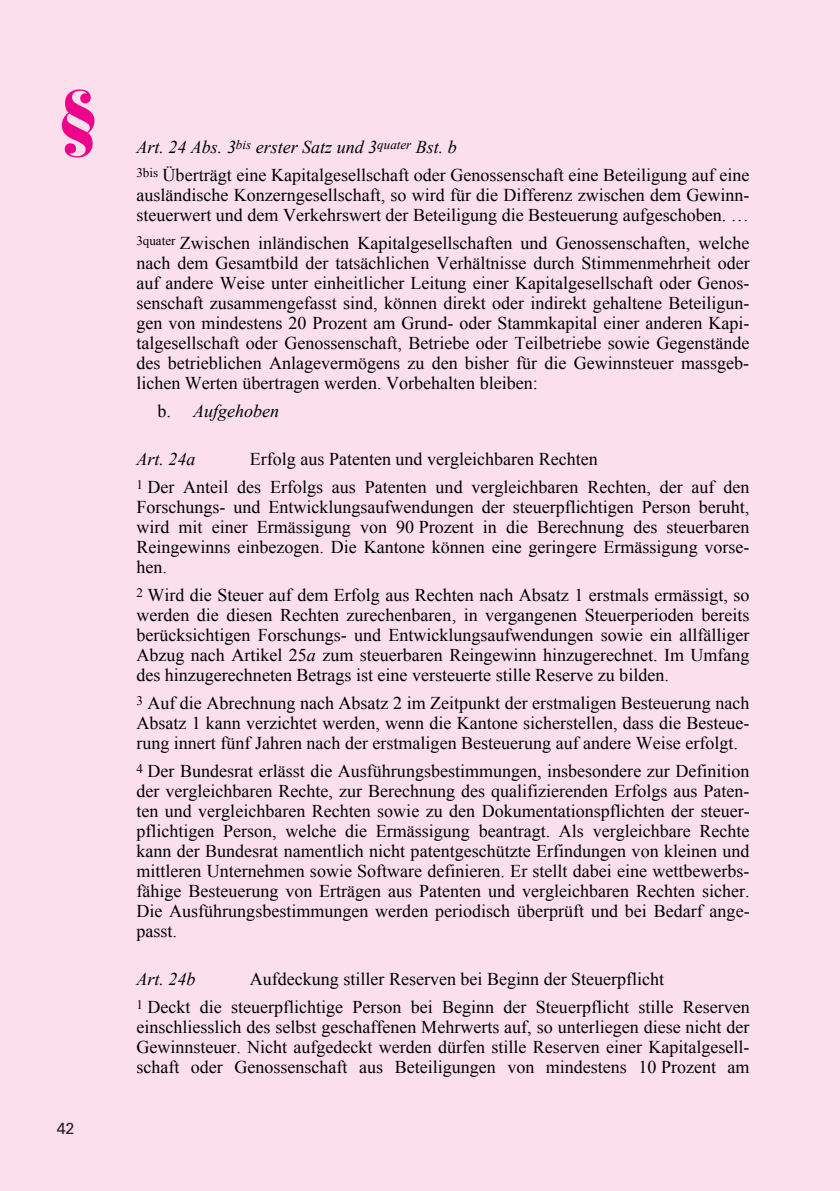
<style>
.page{position:relative;width:840px;height:1191px;background:#fff}
.page>*{position:absolute;margin:0;border:0;box-sizing:border-box;transform-origin:0 0}
.t1{font:900 70px "Bauer Bodoni";color:#ed028c}
.t2{font:18px/20px "Times New Roman";color:#000;text-align:justify}
.t3{font:italic 18px "Times New Roman";color:#000}
.t4{font:16px "Univers";color:#231f20}
.s1{font-style:normal}
.s2{font-style:italic}
</style>
<div class="page">
<div style="left:0;top:0;width:839px;height:1191px;background:#fbdfeb"></div>
<h1 class="t1" style="left:57px;top:73px;width:44px">§</h1>
<p class="t4" style="left:57px;top:1119px;width:19px">42</p>
<h5 class="t3" style="left:136px;top:135px;width:322px">Art. 24 Abs. 3<sup>bis</sup> erster Satz und 3<sup>quater</sup> Bst. b</h5>
<p class="t2" style="left:136px;top:165px;width:614px"><sup>3bis</sup> Überträgt eine Kapitalgesellschaft oder Genossenschaft eine Beteiligung auf eine ausländische Konzerngesellschaft, so wird für die Differenz zwischen dem Gewinn&shy;steuerwert und dem Verkehrswert der Beteiligung die Besteuerung aufgeschoben. …</p>
<p class="t2" style="left:136px;top:233px;width:614px"><sup>3quater</sup> Zwischen inländischen Kapitalgesellschaften und Genossenschaften, welche nach dem Gesamtbild der tatsächlichen Verhältnisse durch Stimmenmehrheit oder auf andere Weise unter einheitlicher Leitung einer Kapitalgesellschaft oder Genos&shy;senschaft zusammengefasst sind, können direkt oder indirekt gehaltene Beteiligun&shy;gen von mindestens 20 Prozent am Grund- oder Stammkapital einer anderen Kapi&shy;talgesellschaft oder Genossenschaft, Betriebe oder Teilbetriebe sowie Gegenstände des betrieblichen Anlagevermögens zu den bisher für die Gewinnsteuer massgeb&shy;lichen Werten übertragen werden. Vorbehalten bleiben:</p>
<p class="t3" style="left:157px;top:398px;width:123px"><span class="s1">b.</span> Aufgehoben</p>
<h5 class="t3" style="left:136px;top:447px;width:61px">Art. 24a</h5>
<h5 class="t2" style="left:250px;top:449px;width:349px">Erfolg aus Patenten und vergleichbaren Rechten</h5>
<p class="t2" style="left:136px;top:477px;width:614px"><sup>1</sup> Der Anteil des Erfolgs aus Patenten und vergleichbaren Rechten, der auf den Forschungs- und Entwicklungsaufwendungen der steuerpflichtigen Person beruht, wird mit einer Ermässigung von 90 Prozent in die Berechnung des steuerbaren Reingewinns einbezogen. Die Kantone können eine geringere Ermässigung vorse&shy;hen.</p>
<p class="t2" style="left:136px;top:585px;width:614px"><sup>2</sup> Wird die Steuer auf dem Erfolg aus Rechten nach Absatz 1 erstmals ermässigt, so werden die diesen Rechten zurechenbaren, in vergangenen Steuerperioden bereits berücksichtigen Forschungs- und Entwicklungsaufwendungen sowie ein allfälliger Abzug nach Artikel 25<span class="s2">a</span> zum steuerbaren Reingewinn hinzugerechnet. Im Umfang des hinzugerechneten Betrags ist eine versteuerte stille Reserve zu bilden.</p>
<p class="t2" style="left:136px;top:693px;width:614px"><sup>3</sup> Auf die Abrechnung nach Absatz 2 im Zeitpunkt der erstmaligen Besteuerung nach Absatz 1 kann verzichtet werden, wenn die Kantone sicherstellen, dass die Besteue&shy;rung innert fünf Jahren nach der erstmaligen Besteuerung auf andere Weise erfolgt.</p>
<p class="t2" style="left:136px;top:761px;width:614px"><sup>4</sup> Der Bundesrat erlässt die Ausführungsbestimmungen, insbesondere zur Definition der vergleichbaren Rechte, zur Berechnung des qualifizierenden Erfolgs aus Paten&shy;ten und vergleichbaren Rechten sowie zu den Dokumentationspflichten der steuer&shy;pflichtigen Person, welche die Ermässigung beantragt. Als vergleichbare Rechte kann der Bundesrat namentlich nicht patentgeschützte Erfindungen von kleinen und mittleren Unternehmen sowie Software definieren. Er stellt dabei eine wettbewerbs&shy;fähige Besteuerung von Erträgen aus Patenten und vergleichbaren Rechten sicher.<br>Die Ausführungsbestimmungen werden periodisch überprüft und bei Bedarf ange&shy;passt.</p>
<h5 class="t3" style="left:136px;top:967px;width:61px">Art. 24b</h5>
<h5 class="t2" style="left:250px;top:969px;width:415px">Aufdeckung stiller Reserven bei Beginn der Steuerpflicht</h5>
<p class="t2" style="left:136px;top:997px;width:614px"><sup>1</sup> Deckt die steuerpflichtige Person bei Beginn der Steuerpflicht stille Reserven einschliesslich des selbst geschaffenen Mehrwerts auf, so unterliegen diese nicht der Gewinnsteuer. Nicht aufgedeckt werden dürfen stille Reserven einer Kapitalgesell&shy;schaft oder Genossenschaft aus Beteiligungen von mindestens 10 Prozent am</p>
</div>
